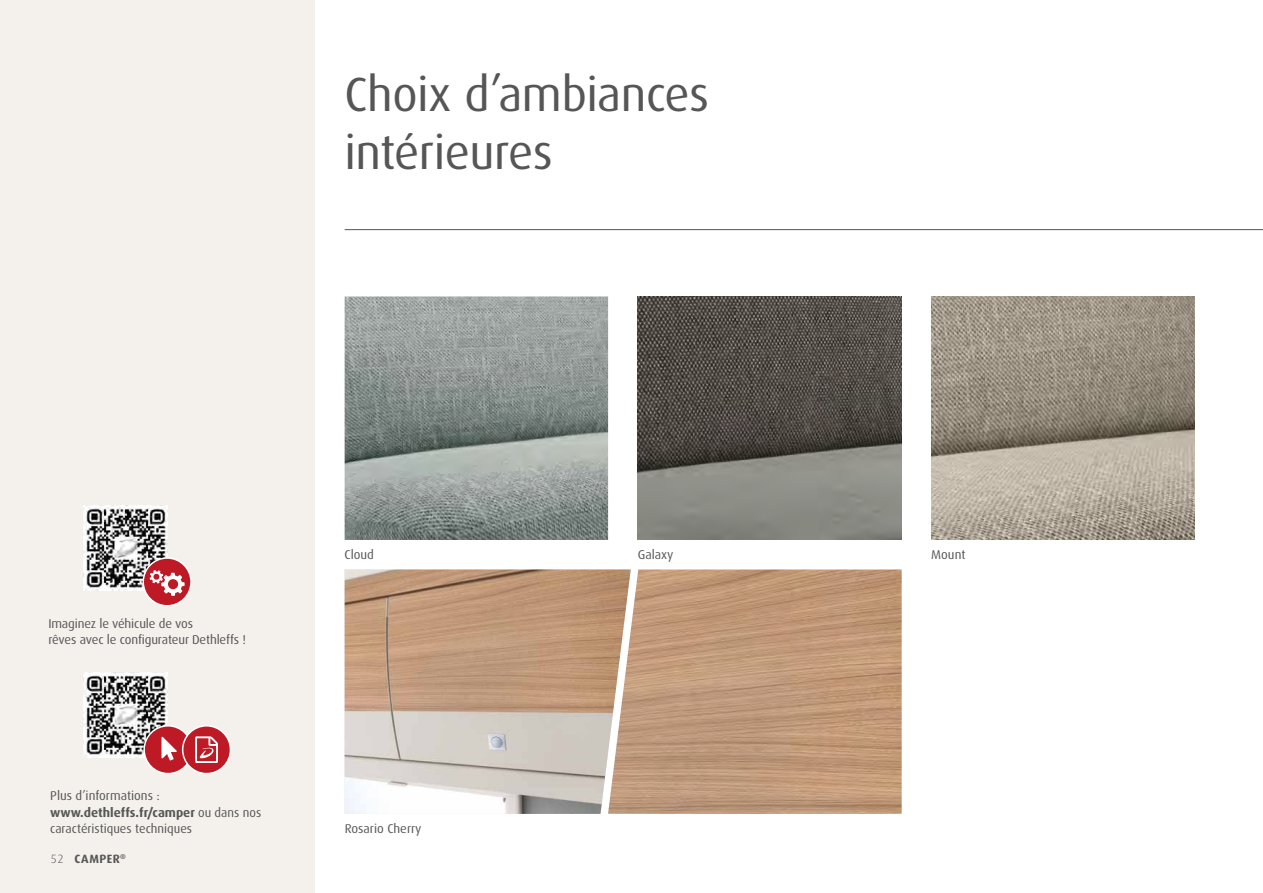
<style>
.page{position:relative;width:1263px;height:893px;background:#fff}
.page>*{position:absolute;margin:0;border:0;box-sizing:border-box;transform-origin:0 0}
.t1{font:48px/58.5px "Dax OT";letter-spacing:-.01em;color:#565656}
.t2{font:12.75px/16.5px "Dax OT";letter-spacing:-.005em;color:#565656}
.t3{font:700 12px "Dax Pro";letter-spacing:.045em;color:#565656}
.t4{font:300 12px "Dax OT";color:#565656}
.s1{font-weight:700}
</style>
<div class="page">
<img style="left:638px;top:296px;width:263px;height:244px">
<img style="left:931px;top:296px;width:264px;height:244px">
<img style="left:345px;top:296px;width:263px;height:244px">
<hr style="left:345px;top:229px;width:918px;height:1px;background:#565656">
<div style="left:0;top:0;width:314px;height:893px;background:#f4f1ed"></div>
<img style="left:345px;top:569px;width:263px;height:245px">
<img style="left:608px;top:569px;width:294px;height:245px">
<img style="left:83px;top:673px;width:84px;height:85px">
<div style="left:144px;top:726px;width:48px;height:48px;background:#bd1a26;border-radius:50%"></div>
<div style="left:143px;top:725px;width:50px;height:49px;border:2px solid #fff;border-radius:50%"></div>
<svg style="left:161px;top:737px;width:16px;height:23px"></svg>
<div style="left:183px;top:726px;width:47px;height:48px;background:#bd1a26;border-radius:50%"></div>
<div style="left:182px;top:725px;width:49px;height:49px;border:2px solid #fff;border-radius:50%"></div>
<svg style="left:195px;top:736px;width:23px;height:27px"></svg>
<img style="left:83px;top:505px;width:84px;height:85px">
<div style="left:143px;top:558px;width:48px;height:48px;background:#bd1a26;border-radius:50%"></div>
<div style="left:142px;top:557px;width:50px;height:49px;border:2px solid #fff;border-radius:50%"></div>
<svg style="left:150px;top:570px;width:35px;height:26px"></svg>
<h1 class="t1" style="left:344px;top:66px;width:366px">Choix d’ambiances intérieures</h1>
<p class="t2" style="left:48px;top:615px;width:199px">Imaginez le véhicule de vos<br>rêves avec le configurateur Dethleffs !</p>
<p class="t2" style="left:50px;top:788px;width:213px">Plus d’informations : <span class="s1">www.dethleffs.fr/camper</span> ou dans nos caractéristiques techniques</p>
<p class="t4" style="left:51px;top:851px;width:14px">52</p>
<p class="t3" style="left:75px;top:851px;width:53px">CAMPER<sup>®</sup></p>
<p class="t2" style="left:345px;top:547px;width:31px">Cloud</p>
<p class="t2" style="left:638px;top:547px;width:37px">Galaxy</p>
<p class="t2" style="left:931px;top:547px;width:36px">Mount</p>
<p class="t2" style="left:345px;top:821px;width:78px">Rosario Cherry</p>
</div>
